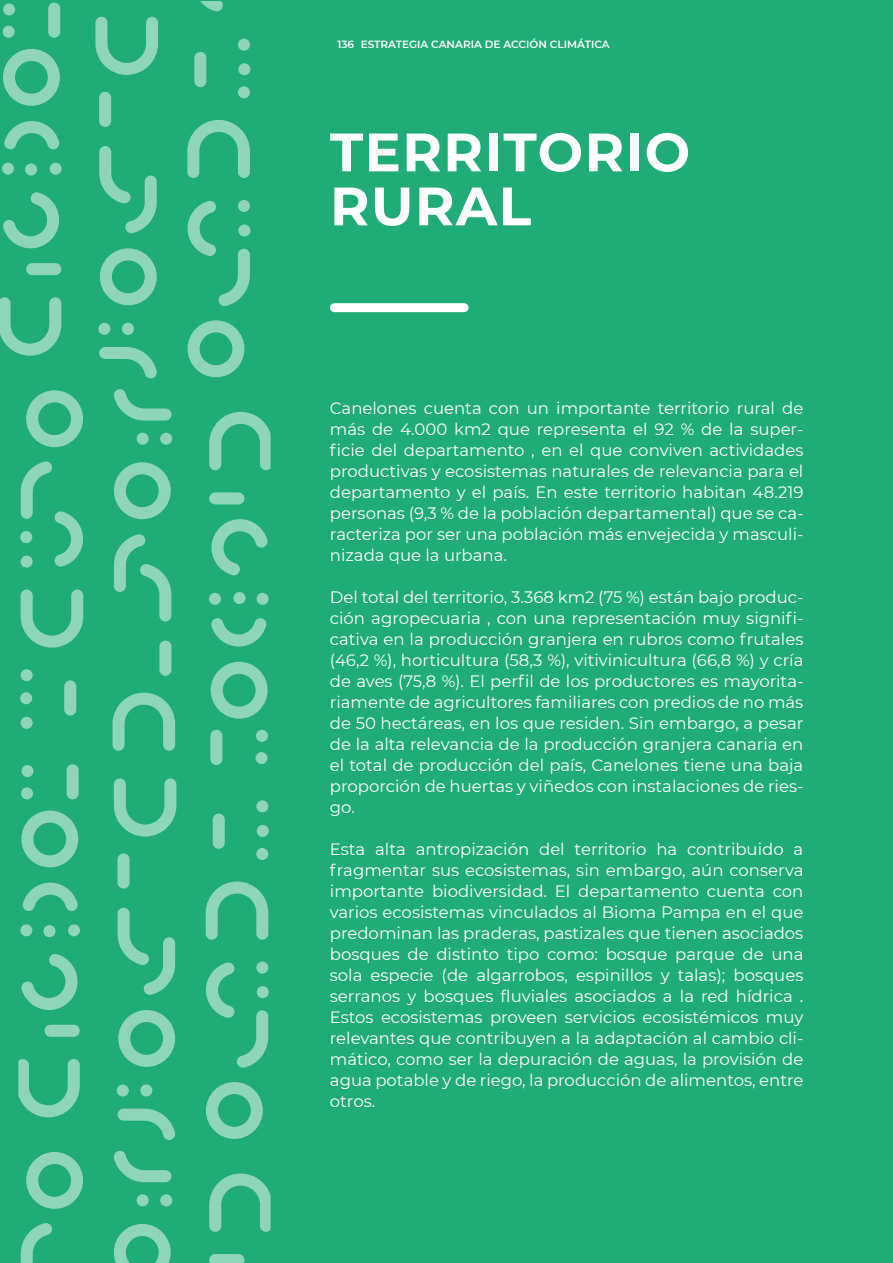
<style>
.page{position:relative;width:893px;height:1263px;background:#20ac76}
.page>*{position:absolute;margin:0;border:0;box-sizing:border-box;transform-origin:0 0}
.t1{font:700 54px/54px "Montserrat";letter-spacing:.025em;color:#fff}
.t2{font:16.5px/21px "Montserrat";color:#fff;text-align:justify}
.t3{font:600 10.5px "Montserrat";color:#fff}
</style>
<div class="page">
<svg style="left:0;top:297px;width:61px;height:59px"></svg>
<svg style="left:95px;top:17px;width:63px;height:58px"></svg>
<svg style="left:99px;top:347px;width:58px;height:31px"></svg>
<svg style="left:99px;top:146px;width:58px;height:87px"></svg>
<svg style="left:100px;top:248px;width:57px;height:57px"></svg>
<svg style="left:3px;top:49px;width:57px;height:57px"></svg>
<svg style="left:4px;top:121px;width:56px;height:28px"></svg>
<div style="left:99px;top:92px;width:12px;height:35px;background:#8fd5ba;border-radius:6px"></div>
<div style="left:48px;top:3px;width:12px;height:35px;background:#8fd5ba;border-radius:6px"></div>
<div style="left:26px;top:263px;width:35px;height:12px;background:#8fd5ba;border-radius:6px"></div>
<div style="left:3px;top:3px;width:12px;height:12px;background:#8fd5ba;border-radius:50%"></div>
<svg style="left:3px;top:26px;width:12px;height:12px"></svg>
<div style="left:98px;top:323px;width:12px;height:12px;background:#8fd5ba;border-radius:50%"></div>
<div style="left:122px;top:323px;width:12px;height:12px;background:#8fd5ba;border-radius:50%"></div>
<svg style="left:50px;top:163px;width:12px;height:12px"></svg>
<div style="left:2px;top:163px;width:12px;height:12px;background:#8fd5ba;border-radius:50%"></div>
<svg style="left:25px;top:163px;width:12px;height:13px"></svg>
<svg style="left:3px;top:192px;width:57px;height:56px"></svg>
<svg style="left:187px;top:120px;width:63px;height:58px"></svg>
<svg style="left:188px;top:320px;width:56px;height:57px"></svg>
<svg style="left:188px;top:201px;width:62px;height:105px"></svg>
<div style="left:194px;top:52px;width:12px;height:35px;background:#8fd5ba;border-radius:6px"></div>
<svg style="left:238px;top:200px;width:12px;height:12px"></svg>
<svg style="left:238px;top:224px;width:12px;height:12px"></svg>
<div style="left:238px;top:39px;width:12px;height:12px;background:#8fd5ba;border-radius:50%"></div>
<div style="left:238px;top:86px;width:12px;height:12px;background:#8fd5ba;border-radius:50%"></div>
<svg style="left:238px;top:63px;width:12px;height:12px"></svg>
<svg style="left:200px;top:1px;width:23px;height:10px"></svg>
<svg style="left:209px;top:412px;width:62px;height:58px"></svg>
<svg style="left:113px;top:693px;width:62px;height:58px"></svg>
<svg style="left:113px;top:389px;width:59px;height:32px"></svg>
<svg style="left:114px;top:534px;width:57px;height:87px"></svg>
<svg style="left:114px;top:462px;width:57px;height:57px"></svg>
<svg style="left:211px;top:662px;width:57px;height:57px"></svg>
<svg style="left:211px;top:618px;width:56px;height:28px"></svg>
<div style="left:159px;top:641px;width:12px;height:35px;background:#8fd5ba;border-radius:6px"></div>
<div style="left:210px;top:730px;width:12px;height:35px;background:#8fd5ba;border-radius:6px"></div>
<div style="left:209px;top:492px;width:35px;height:12px;background:#8fd5ba;border-radius:6px"></div>
<div style="left:255px;top:752px;width:12px;height:12px;background:#8fd5ba;border-radius:50%"></div>
<div style="left:256px;top:730px;width:12px;height:12px;background:#8fd5ba;border-radius:50%"></div>
<svg style="left:160px;top:433px;width:12px;height:12px"></svg>
<svg style="left:137px;top:433px;width:12px;height:12px"></svg>
<svg style="left:209px;top:593px;width:12px;height:12px"></svg>
<div style="left:257px;top:593px;width:12px;height:12px;background:#8fd5ba;border-radius:50%"></div>
<svg style="left:233px;top:592px;width:13px;height:12px"></svg>
<svg style="left:211px;top:519px;width:57px;height:56px"></svg>
<svg style="left:21px;top:589px;width:62px;height:59px"></svg>
<svg style="left:26px;top:390px;width:57px;height:57px"></svg>
<svg style="left:21px;top:461px;width:62px;height:106px"></svg>
<div style="left:64px;top:680px;width:12px;height:36px;background:#8fd5ba;border-radius:6px"></div>
<svg style="left:21px;top:555px;width:12px;height:13px"></svg>
<div style="left:20px;top:531px;width:12px;height:12px;background:#8fd5ba;border-radius:50%"></div>
<div style="left:21px;top:717px;width:12px;height:12px;background:#8fd5ba;border-radius:50%"></div>
<svg style="left:21px;top:669px;width:12px;height:12px"></svg>
<svg style="left:20px;top:692px;width:12px;height:12px"></svg>
<svg style="left:18px;top:1059px;width:62px;height:58px"></svg>
<svg style="left:114px;top:778px;width:62px;height:58px"></svg>
<svg style="left:117px;top:1108px;width:59px;height:32px"></svg>
<svg style="left:118px;top:908px;width:57px;height:87px"></svg>
<svg style="left:118px;top:1010px;width:57px;height:57px"></svg>
<svg style="left:21px;top:810px;width:57px;height:57px"></svg>
<svg style="left:22px;top:883px;width:56px;height:28px"></svg>
<div style="left:117px;top:853px;width:13px;height:35px;background:#8fd5ba;border-radius:6px"></div>
<div style="left:67px;top:764px;width:12px;height:35px;background:#8fd5ba;border-radius:6px"></div>
<div style="left:45px;top:1025px;width:35px;height:12px;background:#8fd5ba;border-radius:6px"></div>
<div style="left:21px;top:765px;width:12px;height:12px;background:#8fd5ba;border-radius:50%"></div>
<div style="left:21px;top:787px;width:12px;height:12px;background:#8fd5ba;border-radius:50%"></div>
<div style="left:117px;top:1084px;width:12px;height:12px;background:#8fd5ba;border-radius:50%"></div>
<svg style="left:140px;top:1084px;width:12px;height:12px"></svg>
<div style="left:68px;top:924px;width:12px;height:12px;background:#8fd5ba;border-radius:50%"></div>
<svg style="left:20px;top:924px;width:12px;height:12px"></svg>
<svg style="left:43px;top:925px;width:13px;height:12px"></svg>
<svg style="left:21px;top:954px;width:57px;height:56px"></svg>
<svg style="left:206px;top:881px;width:62px;height:59px"></svg>
<svg style="left:206px;top:1082px;width:57px;height:57px"></svg>
<svg style="left:206px;top:962px;width:62px;height:106px"></svg>
<div style="left:213px;top:813px;width:12px;height:36px;background:#8fd5ba;border-radius:6px"></div>
<svg style="left:256px;top:961px;width:12px;height:13px"></svg>
<svg style="left:257px;top:986px;width:12px;height:12px"></svg>
<svg style="left:256px;top:800px;width:12px;height:12px"></svg>
<div style="left:256px;top:848px;width:12px;height:12px;background:#8fd5ba;border-radius:50%"></div>
<div style="left:257px;top:825px;width:12px;height:12px;background:#8fd5ba;border-radius:50%"></div>
<svg style="left:209px;top:1173px;width:62px;height:59px"></svg>
<svg style="left:113px;top:1151px;width:59px;height:31px"></svg>
<svg style="left:114px;top:1224px;width:57px;height:39px"></svg>
<svg style="left:209px;top:1254px;width:35px;height:9px"></svg>
<div style="left:160px;top:1194px;width:12px;height:12px;background:#8fd5ba;border-radius:50%"></div>
<svg style="left:137px;top:1194px;width:12px;height:12px"></svg>
<svg style="left:21px;top:1223px;width:31px;height:40px"></svg>
<svg style="left:26px;top:1152px;width:57px;height:57px"></svg>
<div style="left:334px;top:303px;width:130px;height:9px;background:#fff"></div>
<p class="t3" style="left:337px;top:37px;width:274px">136 ESTRATEGIA CANARIA DE ACCIÓN CLIMÁTICA</p>
<h1 class="t1" style="left:330px;top:122px;width:362px">TERRITORIO<br>RURAL</h1>
<p class="t2" style="left:330px;top:397px;width:475px">Canelones cuenta con un importante territorio rural de más de 4.000 km2 que representa el 92 % de la super&shy;ficie del departamento , en el que conviven actividades productivas y ecosistemas naturales de relevancia para el departamento y el país. En este territorio habitan 48.219 personas (9,3 % de la población departamental) que se ca&shy;racteriza por ser una población más envejecida y masculi&shy;nizada que la urbana.</p>
<p class="t2" style="left:330px;top:586px;width:475px">Del total del territorio, 3.368 km2 (75 %) están bajo produc&shy;ción agropecuaria , con una representación muy signifi&shy;cativa en la producción granjera en rubros como frutales (46,2 %), horticultura (58,3 %), vitivinicultura (66,8 %) y cría de aves (75,8 %). El perfil de los productores es mayorita&shy;riamente de agricultores familiares con predios de no más de 50 hectáreas, en los que residen. Sin embargo, a pesar de la alta relevancia de la producción granjera canaria en el total de producción del país, Canelones tiene una baja proporción de huertas y viñedos con instalaciones de ries&shy;go.</p>
<p class="t2" style="left:330px;top:838px;width:475px">Esta alta antropización del territorio ha contribuido a fragmentar sus ecosistemas, sin embargo, aún conserva importante biodiversidad. El departamento cuenta con varios ecosistemas vinculados al Bioma Pampa en el que predominan las praderas, pastizales que tienen asociados bosques de distinto tipo como: bosque parque de una sola especie (de algarrobos, espinillos y talas); bosques serranos y bosques fluviales asociados a la red hídrica .<br>Estos ecosistemas proveen servicios ecosistémicos muy relevantes que contribuyen a la adaptación al cambio cli&shy;mático, como ser la depuración de aguas, la provisión de agua potable y de riego, la producción de alimentos, entre otros.</p>
</div>
